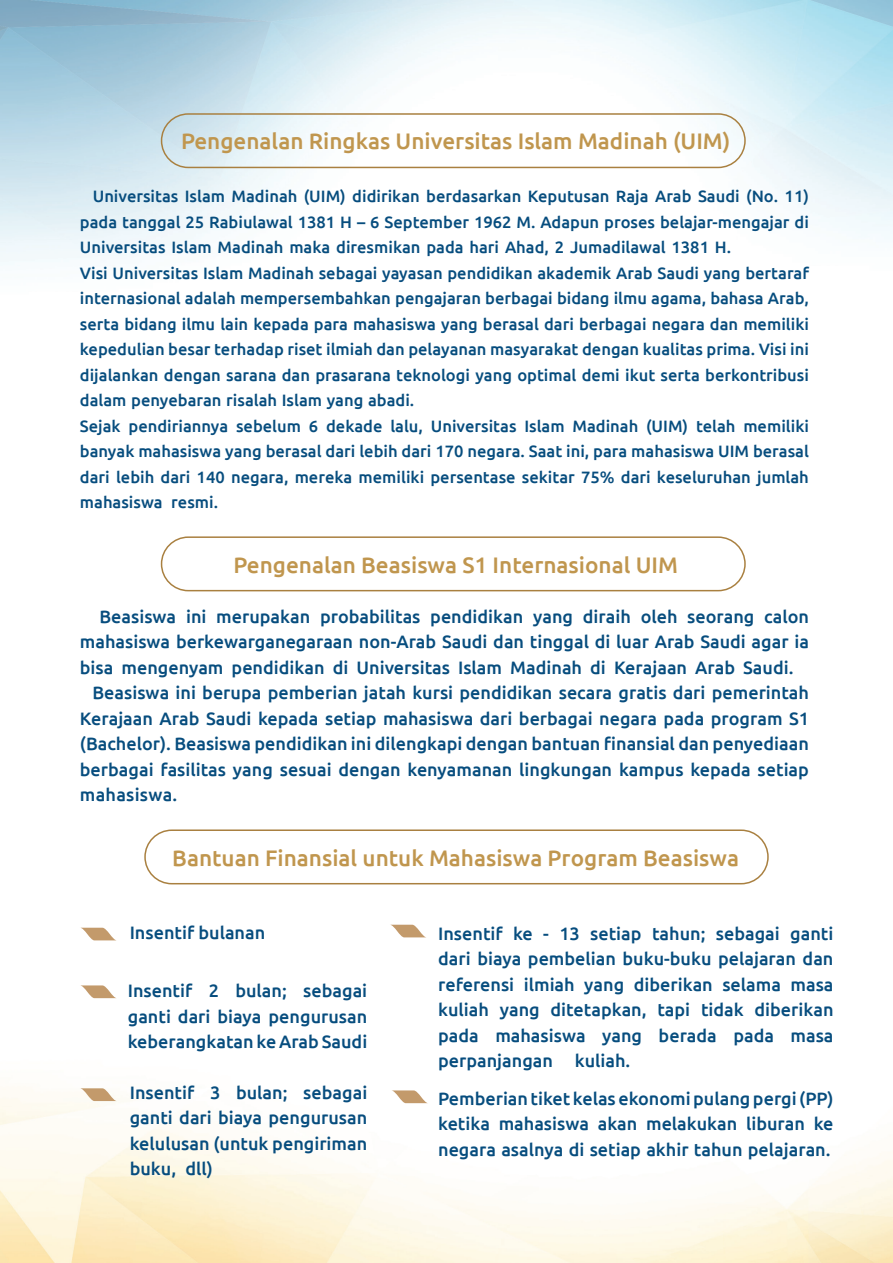
<style>
.page{position:relative;width:893px;height:1263px;background:#fff}
.page>*{position:absolute;margin:0;border:0;box-sizing:border-box;transform-origin:0 0}
.t1{font:500 22.5px "Ubuntu";color:#c0964e}
.t2{font:500 18px/25.5px "Ubuntu";color:#074d7e}
.t3{font:500 16.5px "Ubuntu";color:#074d7e}
</style>
<div class="page">
<img style="left:0;top:0;width:893px;height:1263px">
<svg style="left:80px;top:928px;width:37px;height:12px"></svg>
<svg style="left:390px;top:925px;width:37px;height:12px"></svg>
<svg style="left:391px;top:1090px;width:37px;height:13px"></svg>
<svg style="left:80px;top:985px;width:37px;height:13px"></svg>
<svg style="left:80px;top:1088px;width:37px;height:13px"></svg>
<div style="left:161px;top:113px;width:585px;height:55px;border:2px solid #a98040;border-radius:27px"></div>
<div style="left:161px;top:536px;width:585px;height:55px;border:2px solid #a98040;border-radius:27px"></div>
<div style="left:144px;top:829px;width:625px;height:55px;border:2px solid #a98040;border-radius:27px"></div>
<p class="t1" style="left:181px;top:127px;width:551px">Pengenalan Ringkas Universitas Islam Madinah (UIM(</p>
<p class="t3" style="left:93px;top:186px;width:718px">Universitas Islam Madinah (UIM) didirikan berdasarkan Keputusan Raja Arab Saudi (No. 11(</p>
<p class="t3" style="left:80px;top:211px;width:731px">pada tanggal 25 Rabiulawal 1381 H – 6 September 1962 M. Adapun proses belajar-mengajar di</p>
<p class="t3" style="left:80px;top:237px;width:653px">Universitas Islam Madinah maka diresmikan pada hari Ahad 2, Jumadilawal 1381 H.</p>
<p class="t3" style="left:80px;top:262px;width:731px">Visi Universitas Islam Madinah sebagai yayasan pendidikan akademik Arab Saudi yang bertaraf</p>
<p class="t3" style="left:80px;top:288px;width:731px">internasional adalah mempersembahkan pengajaran berbagai bidang ilmu agama, bahasa Arab,</p>
<p class="t3" style="left:80px;top:313px;width:731px">serta bidang ilmu lain kepada para mahasiswa yang berasal dari berbagai negara dan memiliki</p>
<p class="t3" style="left:80px;top:339px;width:730px">kepedulian besar terhadap riset ilmiah dan pelayanan masyarakat dengan kualitas prima. Visi ini</p>
<p class="t3" style="left:80px;top:364px;width:731px">dijalankan dengan sarana dan prasarana teknologi yang optimal demi ikut serta berkontribusi</p>
<p class="t3" style="left:80px;top:390px;width:336px">dalam penyebaran risalah Islam yang abadi.</p>
<p class="t3" style="left:743px;top:415px;width:67px">memiliki</p>
<p class="t3" style="left:646px;top:415px;width:44px">(UIM)</p>
<p class="t3" style="left:80px;top:415px;width:42px">Sejak</p>
<p class="t3" style="left:80px;top:441px;width:730px">banyak mahasiswa yang berasal dari lebih dari 170 negara. Saat ini, para mahasiswa UIM berasal</p>
<p class="t3" style="left:80px;top:466px;width:730px">dari lebih dari 140 negara, mereka memiliki persentase sekitar 75% dari keseluruhan jumlah</p>
<p class="t3" style="left:171px;top:492px;width:48px">resmi.</p>
<p class="t3" style="left:129px;top:415px;width:101px">pendiriannya</p>
<p class="t3" style="left:236px;top:415px;width:67px">sebelum</p>
<p class="t3" style="left:326px;top:415px;width:58px">dekade</p>
<p class="t3" style="left:390px;top:415px;width:34px">lalu,</p>
<p class="t3" style="left:524px;top:415px;width:42px">Islam</p>
<p class="t3" style="left:572px;top:415px;width:67px">Madinah</p>
<p class="t3" style="left:696px;top:415px;width:41px">telah</p>
<p class="t3" style="left:431px;top:415px;width:87px">Universitas</p>
<p class="t3" style="left:309px;top:415px;width:11px">6</p>
<p class="t3" style="left:80px;top:492px;width:84px">mahasiswa</p>
<p class="t1" style="left:233px;top:550px;width:446px">Pengenalan Beasiswa 1S Internasional UIM</p>
<p class="t2" style="left:216px;top:603px;width:95px">merupakan</p>
<p class="t2" style="left:320px;top:603px;width:102px">probabilitas</p>
<p class="t2" style="left:430px;top:603px;width:94px">pendidikan</p>
<p class="t2" style="left:583px;top:603px;width:50px">diraih</p>
<p class="t2" style="left:641px;top:603px;width:38px">oleh</p>
<p class="t2" style="left:764px;top:603px;width:46px">calon</p>
<p class="t2" style="left:99px;top:603px;width:78px">Beasiswa</p>
<p class="t2" style="left:80px;top:628px;width:731px">mahasiswa berkewarganegaraan non-Arab Saudi dan tinggal di luar Arab Saudi agar ia</p>
<p class="t2" style="left:357px;top:654px;width:439px">Universitas Islam Madinah di Kerajaan Arab Saudi.</p>
<p class="t2" style="left:186px;top:603px;width:22px">ini</p>
<p class="t2" style="left:533px;top:603px;width:42px">yang</p>
<p class="t2" style="left:687px;top:603px;width:69px">seorang</p>
<p class="t2" style="left:80px;top:654px;width:270px">bisa mengenyam pendidikan di</p>
<p class="t2" style="left:92px;top:679px;width:718px">Beasiswa ini berupa pemberian jatah kursi pendidikan secara gratis dari pemerintah</p>
<p class="t2" style="left:80px;top:705px;width:731px">Kerajaan Arab Saudi kepada setiap mahasiswa dari berbagai negara pada program 1S</p>
<p class="t2" style="left:80px;top:730px;width:730px">(Bachelor .) Beasiswa pendidikan ini dilengkapi dengan bantuan finansial dan penyediaan</p>
<p class="t2" style="left:80px;top:756px;width:731px">berbagai fasilitas yang sesuai dengan kenyamanan lingkungan kampus kepada setiap</p>
<p class="t2" style="left:80px;top:781px;width:99px">mahasiswa.</p>
<p class="t1" style="left:172px;top:843px;width:568px">Bantuan Finansial untuk Mahasiswa Program Beasiswa</p>
<p class="t2" style="left:130px;top:920px;width:137px">Insentif bulanan</p>
<p class="t2" style="left:128px;top:977px;width:241px">Insentif<br>ganti dari biaya pengurusan keberangkatanke ArabSaudi</p>
<p class="t2" style="left:235px;top:977px;width:53px">bulan;</p>
<p class="t2" style="left:303px;top:977px;width:65px">sebagai</p>
<p class="t2" style="left:209px;top:977px;width:12px">2</p>
<p class="t2" style="left:130px;top:1079px;width:66px">Insentif</p>
<p class="t2" style="left:130px;top:1104px;width:239px">ganti dari biaya pengurusan</p>
<p class="t2" style="left:130px;top:1130px;width:239px">kelulusan (untuk pengiriman</p>
<p class="t2" style="left:186px;top:1155px;width:29px">dll(</p>
<p class="t2" style="left:236px;top:1079px;width:53px">bulan;</p>
<p class="t2" style="left:303px;top:1079px;width:65px">sebagai</p>
<p class="t2" style="left:210px;top:1079px;width:12px">3</p>
<p class="t2" style="left:130px;top:1155px;width:48px">buku,</p>
<p class="t2" style="left:438px;top:920px;width:66px">Insentif</p>
<p class="t2" style="left:438px;top:945px;width:397px">dari biaya pembelian buku-buku pelajaran dan</p>
<p class="t2" style="left:790px;top:971px;width:45px">masa</p>
<p class="t2" style="left:513px;top:920px;width:21px">ke</p>
<p class="t2" style="left:652px;top:920px;width:55px">tahun;</p>
<p class="t2" style="left:716px;top:920px;width:65px">sebagai</p>
<p class="t2" style="left:590px;top:920px;width:53px">setiap</p>
<p class="t2" style="left:790px;top:920px;width:45px">ganti</p>
<p class="t2" style="left:559px;top:920px;width:22px">13</p>
<p class="t2" style="left:543px;top:920px;width:7px">-</p>
<p class="t2" style="left:438px;top:971px;width:78px">referensi</p>
<p class="t2" style="left:524px;top:971px;width:52px">ilmiah</p>
<p class="t2" style="left:634px;top:971px;width:80px">diberikan</p>
<p class="t2" style="left:722px;top:971px;width:60px">selama</p>
<p class="t2" style="left:584px;top:971px;width:42px">yang</p>
<p class="t2" style="left:438px;top:996px;width:52px">kuliah</p>
<p class="t2" style="left:438px;top:1022px;width:42px">pada</p>
<p class="t2" style="left:500px;top:996px;width:42px">yang</p>
<p class="t2" style="left:551px;top:996px;width:98px">ditetapkan,</p>
<p class="t2" style="left:495px;top:1022px;width:92px">mahasiswa</p>
<p class="t2" style="left:602px;top:1022px;width:42px">yang</p>
<p class="t2" style="left:657px;top:996px;width:34px">tapi</p>
<p class="t2" style="left:701px;top:996px;width:44px">tidak</p>
<p class="t2" style="left:754px;top:996px;width:80px">diberikan</p>
<p class="t2" style="left:659px;top:1022px;width:60px">berada</p>
<p class="t2" style="left:733px;top:1022px;width:42px">pada</p>
<p class="t2" style="left:790px;top:1022px;width:45px">masa</p>
<p class="t2" style="left:575px;top:1048px;width:57px">kuliah.</p>
<p class="t2" style="left:438px;top:1042px;width:397px;line-height:37px">perpanjangan<br>Pemberiantiketkelasekonomipulangpergi(PP(</p>
<p class="t2" style="left:814px;top:1110px;width:21px">ke</p>
<p class="t2" style="left:438px;top:1110px;width:394px">ketika<br>negara asalnya di setiap akhir tahun pelajaran.</p>
<p class="t2" style="left:499px;top:1110px;width:92px">mahasiswa</p>
<p class="t2" style="left:598px;top:1110px;width:41px">akan</p>
<p class="t2" style="left:646px;top:1110px;width:93px">melakukan</p>
<p class="t2" style="left:746px;top:1110px;width:60px">liburan</p>
</div>
